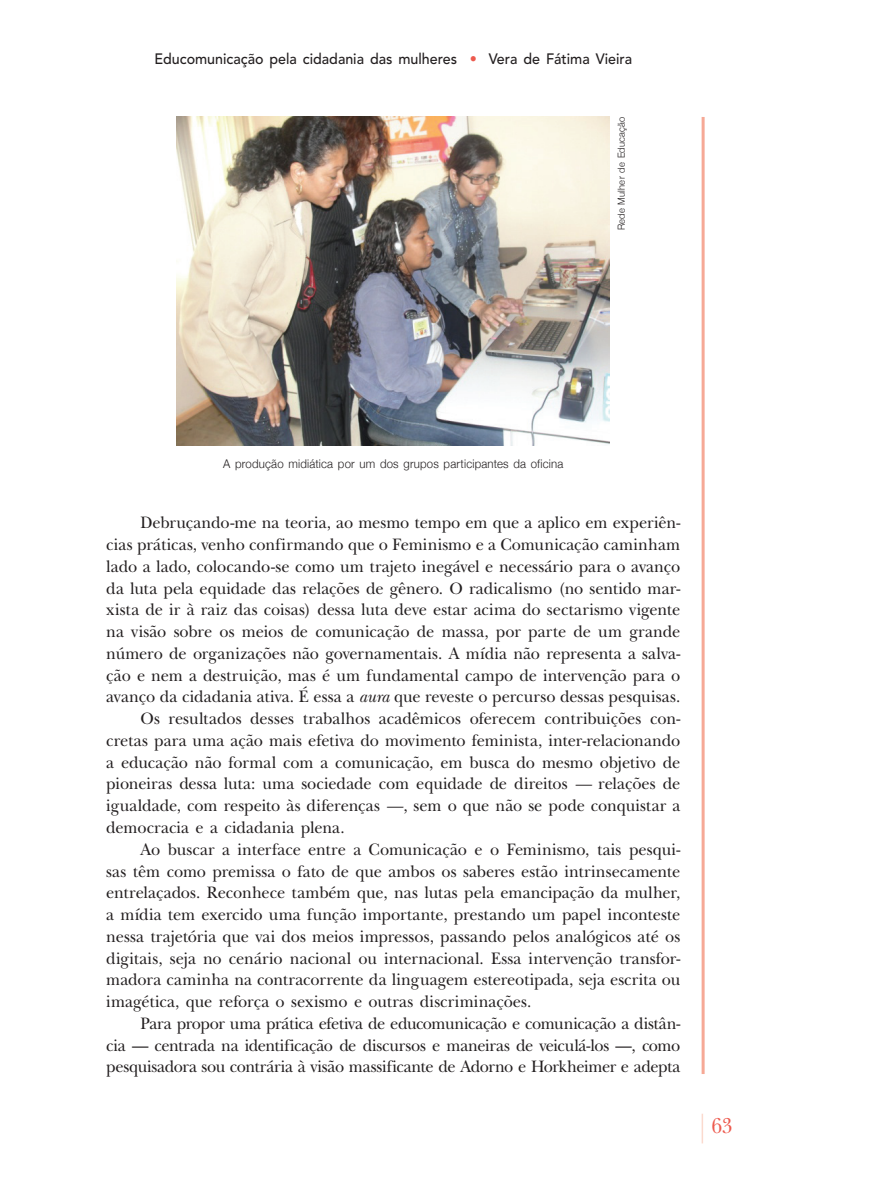
<style>
.page{position:relative;width:893px;height:1191px;background:#fff}
.page>*{position:absolute;margin:0;border:0;box-sizing:border-box;transform-origin:0 0}
.t1{font:22.5px "New Baskerville Std";color:#ed5a4e;scale:.9 1}
.t2{font:17.25px "New Baskerville Std";color:#231f20;scale:.95 1}
.t3{font:17.25px "New Baskerville Std";letter-spacing:-.02em;color:#231f20;scale:.95 1}
.t4{font:500 15px "Avenir LT Std";color:#231f20;scale:.95 1}
.t5{font:300 12px "Helvetica Neue";letter-spacing:.015em;color:#231f20;scale:.95 1}
.t6{font:300 9.75px "Helvetica Neue";letter-spacing:.02em;color:#231f20;scale:.95 1}
.s1{color:#ed5a4e}
.s2{font-style:italic}
</style>
<div class="page">
<hr style="left:702px;top:117px;width:3px;height:957px;background:#f6a996">
<hr style="left:702px;top:1113px;width:1px;height:30px;background:#fbdace">
<img style="left:177px;top:117px;width:433px;height:328px">
<p class="t4" style="left:154px;top:50px;width:504px">Educomunicação pela cidadania das mulheres <span class="s1">•</span> Vera de Fátima Vieira</p>
<p class="t6" style="left:613px;top:230px;width:121px;rotate:-90deg">Rede Mulher de Educação</p>
<p class="t5" style="left:223px;top:454px;width:359px">A produção midiática por um dos grupos participantes da oficina</p>
<p class="t2" style="left:140px;top:513px;width:570px">Debruçando-me na teoria, ao mesmo tempo em que a aplico em experiên-</p>
<p class="t2" style="left:106px;top:534px;width:606px">cias práticas, venho confirmando que o Feminismo e a Comunicação caminham</p>
<p class="t2" style="left:106px;top:556px;width:606px">lado a lado, colocando-se como um trajeto inegável e necessário para o avanço</p>
<p class="t2" style="left:106px;top:578px;width:606px">da luta pela equidade das relações de gênero. O radicalismo (no sentido mar-</p>
<p class="t2" style="left:106px;top:600px;width:606px">xista de ir à raiz das coisas) dessa luta deve estar acima do sectarismo vigente</p>
<p class="t2" style="left:106px;top:621px;width:606px">na visão sobre os meios de comunicação de massa, por parte de um grande</p>
<p class="t2" style="left:106px;top:643px;width:606px">número de organizações não governamentais. A mídia não representa a salva-</p>
<p class="t2" style="left:106px;top:665px;width:606px">ção e nem a destruição, mas é um fundamental campo de intervenção para o</p>
<p class="t2" style="left:106px;top:687px;width:606px">avanço da cidadania ativa. É essa a <span class="s2">aura</span> que reveste o percurso dessas pesquisas.</p>
<p class="t2" style="left:140px;top:708px;width:570px">Os resultados desses trabalhos acadêmicos oferecem contribuições con-</p>
<p class="t2" style="left:106px;top:730px;width:606px">cretas para uma ação mais efetiva do movimento feminista, inter-relacionando</p>
<p class="t2" style="left:106px;top:752px;width:606px">a educação não formal com a comunicação, em busca do mesmo objetivo de</p>
<p class="t2" style="left:106px;top:774px;width:606px">pioneiras dessa luta: uma sociedade com equidade de direitos <span class="s2">—</span> relações de</p>
<p class="t2" style="left:106px;top:795px;width:606px">igualdade, com respeito às diferenças <span class="s2">—</span>, sem o que não se pode conquistar a</p>
<p class="t2" style="left:106px;top:817px;width:252px">democracia e a cidadania plena.</p>
<p class="t2" style="left:140px;top:839px;width:570px">Ao buscar a interface entre a Comunicação e o Feminismo, tais pesqui-</p>
<p class="t2" style="left:106px;top:861px;width:606px">sas têm como premissa o fato de que ambos os saberes estão intrinsecamente</p>
<p class="t2" style="left:106px;top:882px;width:606px">entrelaçados. Reconhece também que, nas lutas pela emancipação da mulher,</p>
<p class="t2" style="left:106px;top:904px;width:606px">a mídia tem exercido uma função importante, prestando um papel inconteste</p>
<p class="t2" style="left:106px;top:926px;width:606px">nessa trajetória que vai dos meios impressos, passando pelos analógicos até os</p>
<p class="t2" style="left:106px;top:948px;width:606px">digitais, seja no cenário nacional ou internacional. Essa intervenção transfor-</p>
<p class="t2" style="left:106px;top:969px;width:606px">madora caminha na contracorrente da linguagem estereotipada, seja escrita ou</p>
<p class="t2" style="left:106px;top:991px;width:449px">imagética, que reforça o sexismo e outras discriminações.</p>
<p class="t3" style="left:140px;top:1013px;width:570px">Para propor uma prática efetiva de educomunicação e comunicação a distân-</p>
<p class="t2" style="left:106px;top:1035px;width:606px">cia — centrada na identificação de discursos e maneiras de veiculá-los —, como</p>
<p class="t3" style="left:106px;top:1056px;width:606px">pesquisadora sou contrária à visão massificante de Adorno e Horkheimer e adepta</p>
<h1 class="t1" style="left:711px;top:1113px;width:25px">63</h1>
</div>
